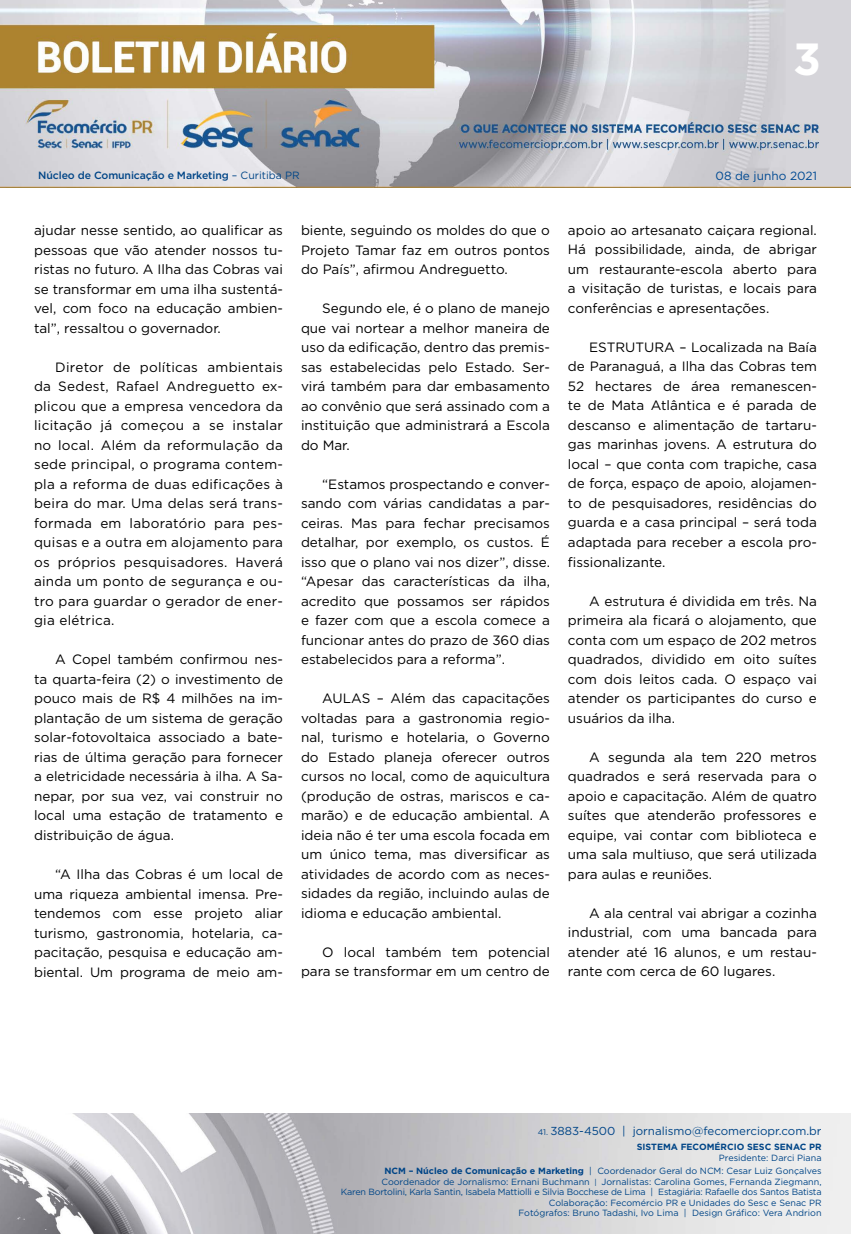
<style>
.page{position:relative;width:851px;height:1234px;background:#fff}
.page>*{position:absolute;margin:0;border:0;box-sizing:border-box;transform-origin:0 0}
.t1{font:700 45px "Gotham";color:#fff}
.t2{font:13.5px/19.5px "Gotham";color:#000;text-align:justify}
.t3{font:11.85px "Gotham";color:#004a93}
.t4{font:11.55px "Gotham";color:#004587}
.t5{font:500 10.5px "Gotham";letter-spacing:-.01em;color:#004587}
.t6{font:9px/10.5px "Gotham";color:#004587;text-align:right}
.t7{font:700 9px "Gotham";color:#004587}
.s1{font-weight:400}
.s2{font-size:8.25px}
.s3{font-weight:700}
.s4{font-size:7.65px}
</style>
<div class="page">
<img style="left:0;top:0;width:850px;height:188px">
<img style="left:0;top:1113px;width:850px;height:120px">
<h1 class="t1" style="left:793px;top:29px;width:29px">3</h1>
<p class="t5" style="left:38px;top:168px;width:263px">Núcleo de Comunicação e Marketing <span class="s1">– Curitiba PR</span></p>
<p class="t3" style="left:715px;top:168px;width:103px">08 de junho 2021</p>
<p class="t2" style="left:34px;top:220px;width:250px">ajudar nesse sentido, ao qualificar as pessoas que vão atender nossos tu&shy;ristas no futuro. A Ilha das Cobras vai se transformar em uma ilha sustentá&shy;vel, com foco na educação ambien&shy;tal”, ressaltou o governador.</p>
<p class="t2" style="left:34px;top:357px;width:250px;text-indent:21px">Diretor de políticas ambientais da Sedest, Rafael Andreguetto ex&shy;plicou que a empresa vencedora da licitação já começou a se instalar no local. Além da reformulação da sede principal, o programa contem&shy;pla a reforma de duas edificações à beira do mar. Uma delas será trans&shy;formada em laboratório para pes&shy;quisas e a outra em alojamento para os próprios pesquisadores. Haverá ainda um ponto de segurança e ou&shy;tro para guardar o gerador de ener&shy;gia elétrica.</p>
<p class="t2" style="left:34px;top:649px;width:250px;text-indent:21px">A Copel também confirmou nes&shy;ta quarta-feira (2) o investimento de pouco mais de R$ 4 milhões na im&shy;plantação de um sistema de geração solar-fotovoltaica associado a bate&shy;rias de última geração para fornecer a eletricidade necessária à ilha. A Sa&shy;nepar, por sua vez, vai construir no local uma estação de tratamento e distribuição de água.</p>
<p class="t2" style="left:34px;top:864px;width:250px;text-indent:21px">“A Ilha das Cobras é um local de uma riqueza ambiental imensa. Pre&shy;tendemos com esse projeto aliar turismo, gastronomia, hotelaria, ca&shy;pacitação, pesquisa e educação am&shy;biental. Um programa de meio am-</p>
<p class="t2" style="left:301px;top:220px;width:250px">biente, seguindo os moldes do que o Projeto Tamar faz em outros pontos do País”, afirmou Andreguetto.</p>
<p class="t2" style="left:301px;top:298px;width:250px;text-indent:21px">Segundo ele, é o plano de manejo que vai nortear a melhor maneira de uso da edificação, dentro das premis&shy;sas estabelecidas pelo Estado. Ser&shy;virá também para dar embasamento ao convênio que será assinado com a instituição que administrará a Escola do Mar.</p>
<p class="t2" style="left:301px;top:473px;width:250px;text-indent:21px">“Estamos prospectando e conver&shy;sando com várias candidatas a par&shy;ceiras. Mas para fechar precisamos detalhar, por exemplo, os custos. É isso que o plano vai nos dizer”, disse. “Apesar das características da ilha, acredito que possamos ser rápidos e fazer com que a escola comece a funcionar antes do prazo de 360 dias estabelecidos para a reforma”.</p>
<p class="t2" style="left:301px;top:688px;width:250px;text-indent:21px">AULAS – Além das capacitações voltadas para a gastronomia regio&shy;nal, turismo e hotelaria, o Governo do Estado planeja oferecer outros cursos no local, como de aquicultura (produção de ostras, mariscos e ca&shy;marão) e de educação ambiental. A ideia não é ter uma escola focada em um único tema, mas diversificar as atividades de acordo com as neces&shy;sidades da região, incluindo aulas de idioma e educação ambiental.</p>
<p class="t2" style="left:301px;top:941px;width:250px;text-align:right">O local também tem potencial para se transformar em um centro de</p>
<p class="t2" style="left:568px;top:220px;width:250px">apoio ao artesanato caiçara regional.<br>Há possibilidade, ainda, de abrigar um restaurante-escola aberto para a visitação de turistas, e locais para conferências e apresentações.</p>
<p class="t2" style="left:568px;top:337px;width:250px;text-indent:21px">ESTRUTURA – Localizada na Baía de Paranaguá, a Ilha das Cobras tem 52 hectares de área remanescen&shy;te de Mata Atlântica e é parada de descanso e alimentação de tartaru&shy;gas marinhas jovens. A estrutura do local – que conta com trapiche, casa de força, espaço de apoio, alojamen&shy;to de pesquisadores, residências do guarda e a casa principal – será toda adaptada para receber a escola pro&shy;fissionalizante.</p>
<p class="t2" style="left:568px;top:590px;width:250px;text-indent:21px">A estrutura é dividida em três. Na primeira ala ficará o alojamento, que conta com um espaço de 202 metros quadrados, dividido em oito suítes com dois leitos cada. O espaço vai atender os participantes do curso e usuários da ilha.</p>
<p class="t2" style="left:568px;top:746px;width:250px;text-indent:21px">A segunda ala tem 220 metros quadrados e será reservada para o apoio e capacitação. Além de quatro suítes que atenderão professores e equipe, vai contar com biblioteca e uma sala multiuso, que será utilizada para aulas e reuniões.</p>
<p class="t2" style="left:568px;top:902px;width:250px;text-indent:21px">A ala central vai abrigar a cozinha industrial, com uma bancada para atender até 16 alunos, e um restau&shy;rante com cerca de 60 lugares.</p>
<p class="t4" style="left:537px;top:1123px;width:285px"><span class="s2">41.</span> 3883-4500 | jornalismo@fecomerciopr.com.br</p>
<p class="t7" style="left:636px;top:1140px;width:186px">SISTEMA FECOMÉRCIO SESC SENAC PR</p>
<p class="t6" style="left:384px;top:1150px;width:438px;line-height:13.5px">Presidente: Darci Piana<br><span class="s3">NCM – Núcleo de Comunicação e Marketing</span> | Coordenador Geral do NCM: Cesar Luiz Gonçalves</p>
<p class="t6" style="left:341px;top:1175px;width:482px">Coordenador de Jornalismo: Ernani Buchmann <span class="s4">|</span> Jornalistas: Carolina Gomes, Fernanda Ziegmann,<br>Karen Bortolini, Karla Santin, Isabela Mattiolli e Silvia Bocchese de Lima | Estagiária: Rafaelle dos Santos Batista Colaboração: Fecomércio PR e Unidades do Sesc e Senac PR<br>Fotógrafos: Bruno Tadashi, Ivo Lima | Design Gráfico: Vera Andrion</p>
</div>
